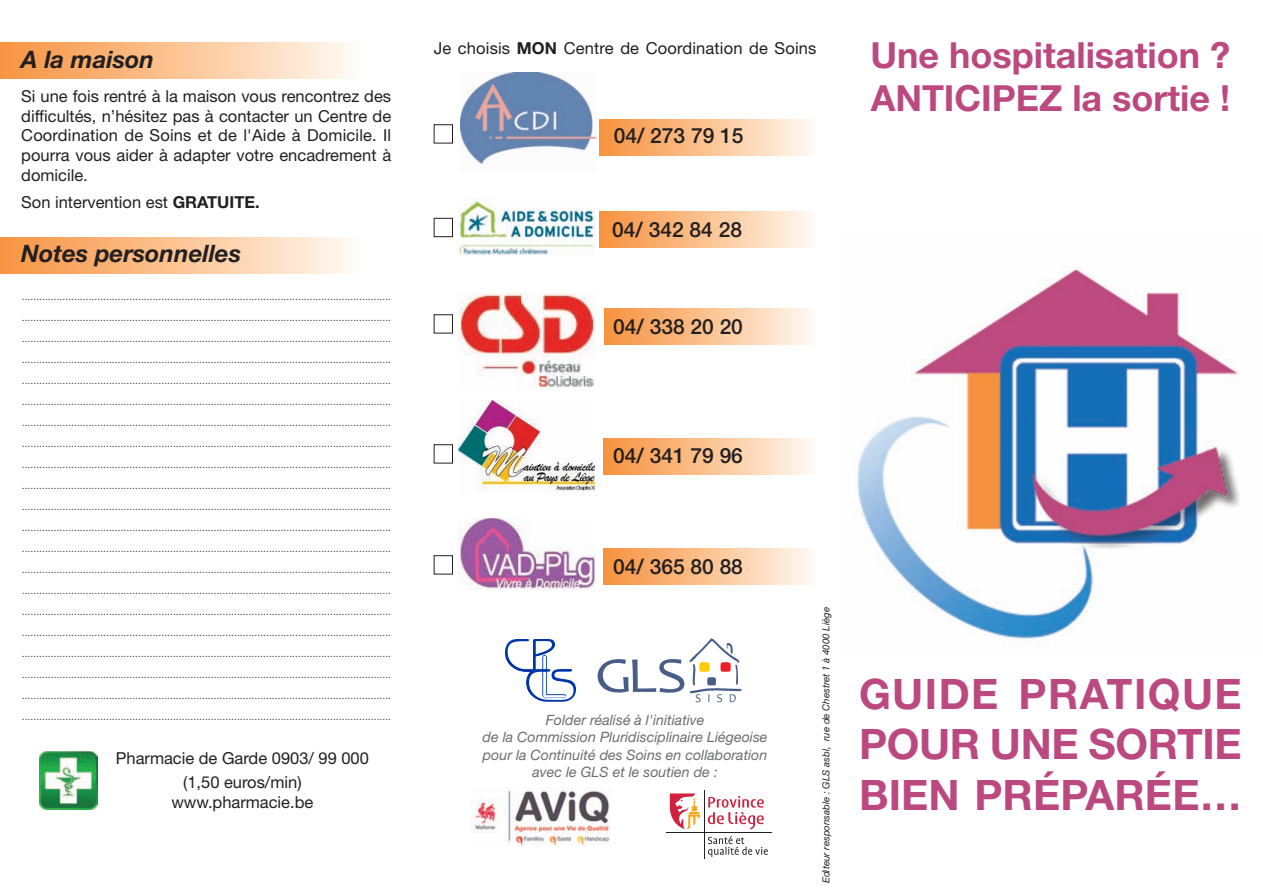
<style>
.page{position:relative;width:1263px;height:893px;background:#fff}
.page>*{position:absolute;margin:0;border:0;box-sizing:border-box;transform-origin:0 0}
.t1{font:700 42px/50.4px "Helvetica Neue";letter-spacing:.005em;color:#bb497f;text-align:justify}
.t2{font:700 36px/43.2px "Helvetica Neue";color:#bb497f}
.t3{font:italic 700 24px "Helvetica Neue";color:#231f20}
.t4{font:500 21px "Helvetica Neue";color:#231f20}
.t5{font:16.5px/19.8px "Helvetica Neue";color:#231f20;text-align:justify}
.t6{font:italic 14.25px/17.1px "Helvetica Neue";color:#6c6d70;text-align:center}
.t7{font:300 10.5px/21px "Helvetica Neue";color:#231f20;text-align:justify}
.t8{font:italic 9.75px "Helvetica Neue";color:#231f20}
.s1{font-weight:700}
</style>
<div class="page">
<div style="left:604px;top:549px;width:212px;height:36px;background:linear-gradient(to right,#f7913b,#fff9f1)"></div>
<div style="left:604px;top:438px;width:212px;height:36px;background:linear-gradient(to right,#f7913b,#fff9f1)"></div>
<div style="left:605px;top:309px;width:211px;height:36px;background:linear-gradient(to right,#f7913b,#fff9f2)"></div>
<div style="left:600px;top:212px;width:216px;height:36px;background:linear-gradient(to right,#f7913b,#fff9f1)"></div>
<div style="left:600px;top:119px;width:216px;height:36px;background:linear-gradient(to right,#f7913b,#fff9f1)"></div>
<img style="left:459px;top:518px;width:136px;height:71px">
<div style="left:434px;top:555px;width:19px;height:19px;border:1px solid #231f20"></div>
<img style="left:459px;top:400px;width:136px;height:91px">
<div style="left:434px;top:444px;width:19px;height:19px;border:1px solid #231f20"></div>
<img style="left:459px;top:294px;width:136px;height:95px">
<div style="left:434px;top:314px;width:19px;height:19px;border:1px solid #231f20"></div>
<img style="left:459px;top:199px;width:136px;height:56px">
<div style="left:434px;top:218px;width:19px;height:19px;border:1px solid #231f20"></div>
<img style="left:461px;top:73px;width:135px;height:92px">
<div style="left:434px;top:124px;width:19px;height:19px;border:1px solid #231f20"></div>
<svg style="left:598px;top:638px;width:143px;height:64px"></svg>
<img style="left:539px;top:640px;width:16px;height:16px">
<div style="left:0;top:237px;width:361px;height:36px;background:linear-gradient(to right,#f7933e,#fffaf3)"></div>
<div style="left:0;top:43px;width:361px;height:35px;background:linear-gradient(to right,#f7933e,#fffaf3)"></div>
<img style="left:857px;top:267px;width:383px;height:375px">
<img style="left:40px;top:751px;width:58px;height:58px">
<img style="left:471px;top:787px;width:139px;height:59px">
<svg style="left:670px;top:793px;width:30px;height:36px"></svg>
<svg style="left:708px;top:796px;width:56px;height:33px"></svg>
<svg style="left:708px;top:836px;width:60px;height:21px"></svg>
<hr style="left:704px;top:790px;width:1px;height:68px;background:#231f20">
<hr style="left:666px;top:833px;width:105px;height:1px;background:#231f20">
<h3 class="t3" style="left:21px;top:50px;width:134px">A la maison</h3>
<h3 class="t5" style="left:21px;top:88px;width:371px">Si une fois rentré à la maison vous rencontrez des difficultés, n’hésitez pas à contacter un Centre de Coordination de Soins et de l'Aide à Domicile. Il pourra vous aider à adapter votre encadrement à domicile.</h3>
<h3 class="t5" style="left:21px;top:194px;width:240px">Son intervention est <span class="s1">GRATUITE.</span></h3>
<h3 class="t3" style="left:21px;top:245px;width:221px">Notes personnelles</h3>
<p class="t7" style="left:22px;top:287px;width:371px">............................................................................................................................... ............................................................................................................................... ............................................................................................................................... ............................................................................................................................... ............................................................................................................................... ............................................................................................................................... ............................................................................................................................... ............................................................................................................................... ............................................................................................................................... ............................................................................................................................... ............................................................................................................................... ............................................................................................................................... ............................................................................................................................... ............................................................................................................................... ............................................................................................................................... ............................................................................................................................... ............................................................................................................................... ............................................................................................................................... ............................................................................................................................... ............................................................................................................................... ...............................................................................................................................</p>
<h3 class="t5" style="left:116px;top:748px;width:255px;line-height:23.7px;text-align:center">Pharmacie de Garde 0903/ 99 000 (1,50 euros/min)</h3>
<h3 class="t5" style="left:171px;top:794px;width:143px">www.pharmacie.be</h3>
<h3 class="t5" style="left:434px;top:40px;width:384px">Je choisis <span class="s1">MON</span> Centre de Coordination de Soins</h3>
<h3 class="t4" style="left:614px;top:128px;width:131px">04/ 273 79 15</h3>
<h3 class="t4" style="left:612px;top:222px;width:131px">04/ 342 84 28</h3>
<h3 class="t4" style="left:613px;top:318px;width:131px">04/ 338 20 20</h3>
<h2 class="t2" style="left:870px;top:37px;width:361px">Une hospitalisation ?<br>ANTICIPEZ la sortie !</h2>
<h3 class="t4" style="left:613px;top:448px;width:131px">04/ 341 79 96</h3>
<h3 class="t4" style="left:613px;top:559px;width:131px">04/ 365 80 88</h3>
<h3 class="t6" style="left:483px;top:713px;width:286px">Folder réalisé à l'initiative<br>de la Commission Pluridisciplinaire Liégeoise pour la Continuité des Soins en collaboration avec le GLS et le soutien de :</h3>
<p class="t8" style="left:822px;top:883px;width:278px;rotate:-90deg">Editeur responsable : GLS asbl, rue de Chestret 1 à 4000 Liège</p>
<h1 class="t1" style="left:859px;top:672px;width:384px">GUIDE PRATIQUE POUR UNE SORTIE BIEN PRÉPARÉE…</h1>
</div>
